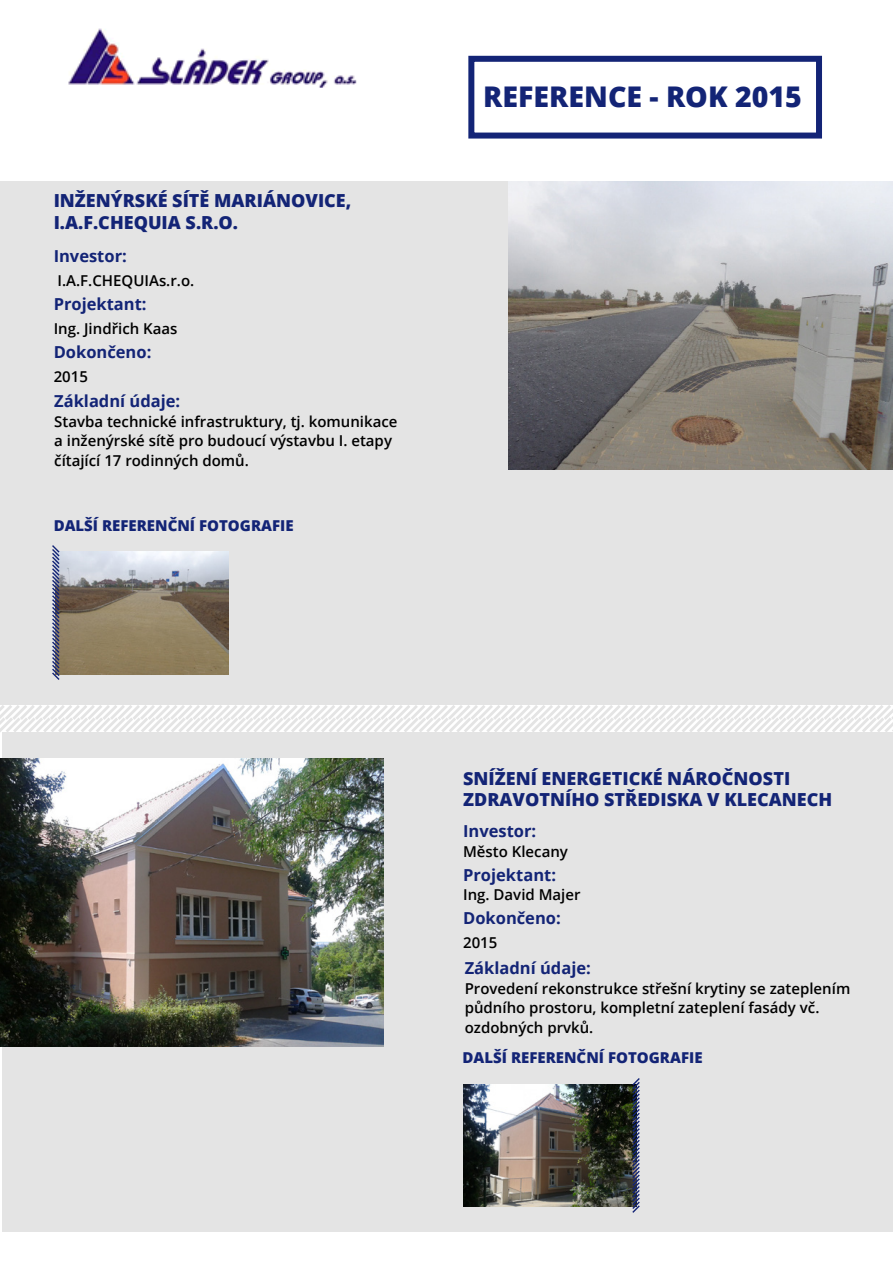
<style>
.page{position:relative;width:893px;height:1263px;background:#fff}
.page>*{position:absolute;margin:0;border:0;box-sizing:border-box;transform-origin:0 0}
.t1{font:800 28.5px "Open Sans";color:#132476}
.t2{font:800 18px/21.6px "Open Sans";color:#132476}
.t3{font:700 16.5px "Open Sans";color:#132476}
.t4{font:600 15px/19.5px "Open Sans";color:#000}
.t5{font:800 15px "Open Sans";color:#132476}
</style>
<div class="page">
<div style="left:0;top:182px;width:893px;height:523px;background:#e4e4e4"></div>
<svg style="left:0;top:705px;width:893px;height:30px"></svg>
<div style="left:3px;top:732px;width:890px;height:500px;background:#e4e4e4"></div>
<img style="left:68px;top:28px;width:289px;height:60px">
<img style="left:509px;top:182px;width:384px;height:288px">
<img style="left:0;top:758px;width:384px;height:288px">
<img style="left:61px;top:551px;width:168px;height:123px">
<img style="left:463px;top:1084px;width:168px;height:123px">
<svg style="left:52px;top:545px;width:9px;height:135px"></svg>
<svg style="left:631px;top:1078px;width:9px;height:135px"></svg>
<div style="left:468px;top:56px;width:354px;height:83px;border:6px solid #132476"></div>
<p class="t2" style="left:54px;top:189px;width:299px">INŽENÝRSKÉ SÍTĚ MARIÁNOVICE,<br>I.A.F.CHEQUIA S.R.O.</p>
<p class="t3" style="left:54px;top:244px;width:75px">Investor:</p>
<p class="t4" style="left:58px;top:270px;width:138px">I.A.F.CHEQUIAs.r.o.</p>
<p class="t3" style="left:54px;top:292px;width:94px">Projektant:</p>
<p class="t4" style="left:54px;top:318px;width:125px">Ing. Jindřich Kaas</p>
<p class="t3" style="left:54px;top:340px;width:99px">Dokončeno:</p>
<p class="t4" style="left:54px;top:366px;width:36px">2015</p>
<p class="t3" style="left:54px;top:390px;width:128px">Základní údaje:</p>
<p class="t4" style="left:54px;top:411px;width:345px">Stavba technické infrastruktury, tj. komunikace a inženýrské sítě pro budoucí výstavbu I. etapy čítající 17 rodinných domů.</p>
<p class="t5" style="left:54px;top:515px;width:241px">DALŠÍ REFERENČNÍ FOTOGRAFIE</p>
<h1 class="t1" style="left:483px;top:75px;width:320px">REFERENCE - ROK 2015</h1>
<p class="t2" style="left:463px;top:766px;width:371px">SNÍŽENÍ ENERGETICKÉ NÁROČNOSTI<br>ZDRAVOTNÍHO STŘEDISKA V KLECANECH</p>
<p class="t3" style="left:463px;top:819px;width:75px">Investor:</p>
<p class="t4" style="left:463px;top:841px;width:106px">Město Klecany</p>
<p class="t3" style="left:463px;top:863px;width:94px">Projektant:</p>
<p class="t4" style="left:463px;top:885px;width:119px">Ing. David Majer</p>
<p class="t3" style="left:463px;top:906px;width:99px">Dokončeno:</p>
<p class="t4" style="left:463px;top:933px;width:36px">2015</p>
<p class="t3" style="left:465px;top:956px;width:128px">Základní údaje:</p>
<p class="t4" style="left:465px;top:978px;width:387px">Provedení rekonstrukce střešní krytiny se zateplením půdního prostoru, kompletní zateplení fasády vč. ozdobných prvků.</p>
<p class="t5" style="left:463px;top:1046px;width:241px">DALŠÍ REFERENČNÍ FOTOGRAFIE</p>
</div>
